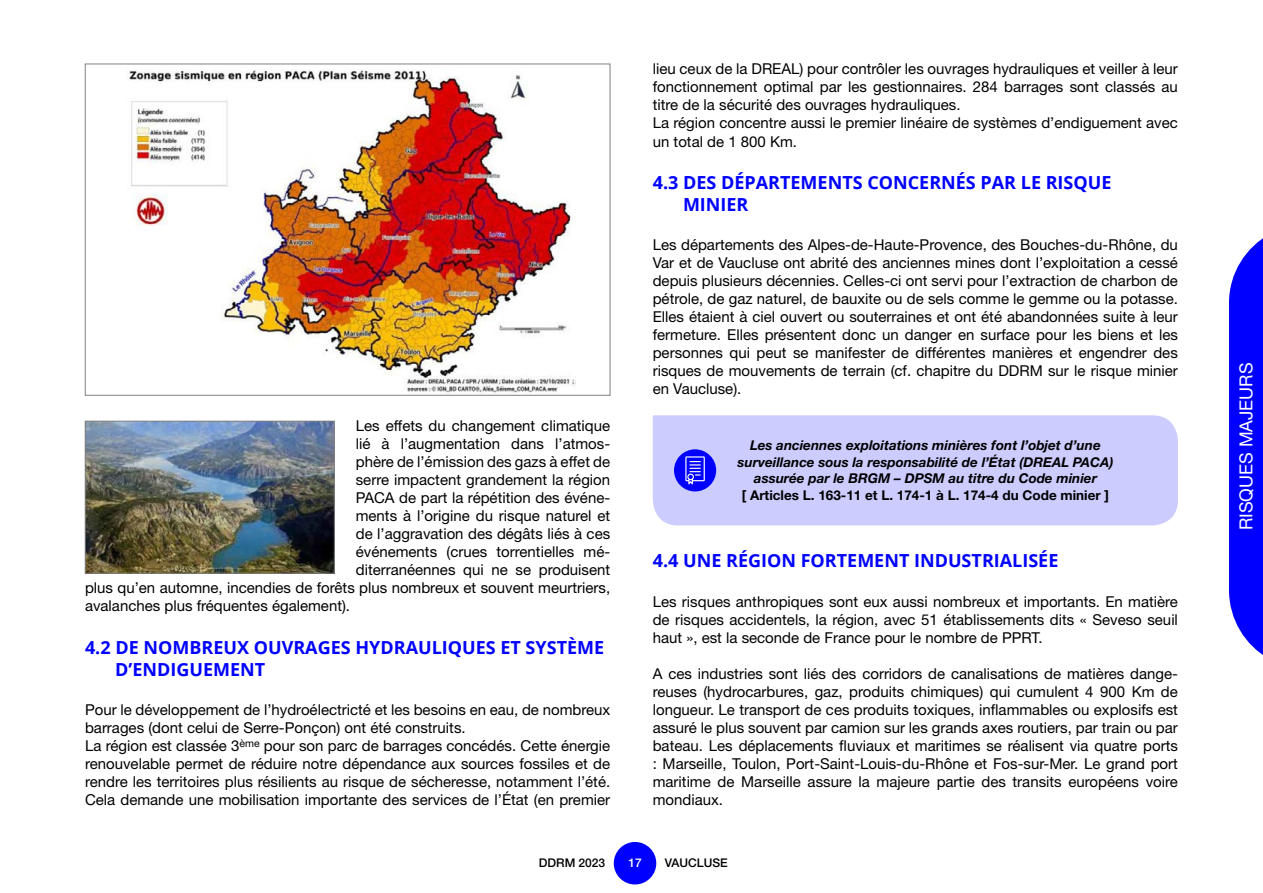
<style>
.page{position:relative;width:1263px;height:893px;background:#fff}
.page>*{position:absolute;margin:0;border:0;box-sizing:border-box;transform-origin:0 0}
.t1{font:700 18px/21.6px "Open Sans";color:#00f}
.t2{font:18px "Helvetica Neue LT Std";color:#fff}
.t3{font:15px/18px "Helvetica Neue LT Std";color:#000;text-align:justify}
.t4{font:italic 700 13.5px/16.5px "Helvetica Neue LT Std";color:#000;text-align:center}
.t5{font:700 13.5px "Helvetica Neue LT Std";color:#000}
.t6{font:500 12px "Helvetica Neue LT Std";color:#000}
.t7{font:500 12px "Helvetica Neue LT Std";color:#fff}
</style>
<div class="page">
<div style="left:614px;top:842px;width:42px;height:42px;background:#00f;border-radius:50%"></div>
<svg style="left:1229px;top:238px;width:34px;height:417px;background:#1717ff"></svg>
<img style="left:127px;top:70px;width:448px;height:323px">
<div style="left:653px;top:415px;width:525px;height:110px;background:#ccf"></div>
<div style="left:674px;top:449px;width:42px;height:42px;background:#00f;border-radius:50%"></div>
<svg style="left:685px;top:456px;width:20px;height:28px"></svg>
<img style="left:87px;top:423px;width:245px;height:148px">
<div style="left:85px;top:421px;width:249px;height:152px;border:1px solid #808080"></div>
<p class="t3" style="left:356px;top:417px;width:256px">Les effets du changement climatique</p>
<p class="t3" style="left:356px;top:435px;width:256px">lié à l’augmentation dans l’atmos-</p>
<p class="t3" style="left:356px;top:453px;width:256px">phère de l’émission des gazs à effet de</p>
<p class="t3" style="left:356px;top:471px;width:256px">serre impactent grandement la région</p>
<p class="t3" style="left:356px;top:489px;width:256px">PACA de part la répétition des événe-</p>
<p class="t3" style="left:356px;top:507px;width:256px">ments à l’origine du risque naturel et</p>
<p class="t3" style="left:356px;top:525px;width:256px">de l’aggravation des dégâts liés à ces</p>
<p class="t3" style="left:356px;top:543px;width:256px">événements (crues torrentielles mé-</p>
<p class="t3" style="left:356px;top:561px;width:256px">diterranéennes qui ne se produisent</p>
<p class="t3" style="left:85px;top:579px;width:527px">plus qu’en automne, incendies de forêts plus nombreux et souvent meurtriers,</p>
<p class="t3" style="left:85px;top:597px;width:267px">avalanches plus fréquentes également).</p>
<p class="t1" style="left:115px;top:636px;width:490px;text-indent:-30px">4.2 DE NOMBREUX OUVRAGES HYDRAULIQUES ET SYSTÈME<br>D’ENDIGUEMENT</p>
<p class="t3" style="left:85px;top:700px;width:527px;text-align:left">Pour le développement de l’hydroélectricté et les besoins en eau, de nombreux barrages (dont celui de Serre-Ponçon) ont été construits.<br>La région est classée 3<sup>ème</sup> pour son parc de barrages concédés. Cette énergie renouvelable permet de réduire notre dépendance aux sources fossiles et de rendre les territoires plus résilients au risque de sécheresse, notamment l’été.<br>Cela demande une mobilisation importante des services de l’État (en premier</p>
<p class="t3" style="left:653px;top:60px;width:527px;text-align:left">lieu ceux de la DREAL) pour contrôler les ouvrages hydrauliques et veiller à leur fonctionnement optimal par les gestionnaires. 284 barrages sont classés au titre de la sécurité des ouvrages hydrauliques.<br>La région concentre aussi le premier linéaire de systèmes d’endiguement avec un total de 1 800 Km.</p>
<p class="t1" style="left:683px;top:172px;width:430px;text-indent:-30px">4.3 DES DÉPARTEMENTS CONCERNÉS PAR LE RISQUE<br>MINIER</p>
<p class="t3" style="left:653px;top:236px;width:527px">Les départements des Alpes-de-Haute-Provence, des Bouches-du-Rhône, du Var et de Vaucluse ont abrité des anciennes mines dont l’exploitation a cessé depuis plusieurs décennies. Celles-ci ont servi pour l’extraction de charbon de pétrole, de gaz naturel, de bauxite ou de sels comme le gemme ou la potasse.<br>Elles étaient à ciel ouvert ou souterraines et ont été abandonnées suite à leur fermeture. Elles présentent donc un danger en surface pour les biens et les personnes qui peut se manifester de différentes manières et engendrer des risques de mouvements de terrain (cf. chapitre du DDRM sur le risque minier en Vaucluse).</p>
<p class="t4" style="left:737px;top:437px;width:378px">Les anciennes exploitations minières font l’objet d’une surveillance sous la responsabilité de l’État (DREAL PACA) assurée par le BRGM – DPSM au titre du Code minier</p>
<p class="t5" style="left:742px;top:487px;width:369px">[ Articles L. 163-11 et L. 174-1 à L. 174-4 du Code minier ]</p>
<p class="t1" style="left:653px;top:550px;width:407px">4.4 UNE RÉGION FORTEMENT INDUSTRIALISÉE</p>
<p class="t3" style="left:653px;top:592px;width:527px">Les risques anthropiques sont eux aussi nombreux et importants. En matière de risques accidentels, la région, avec 51 établissements dits « Seveso seuil haut », est la seconde de France pour le nombre de PPRT.</p>
<p class="t3" style="left:653px;top:664px;width:527px">A ces industries sont liés des corridors de canalisations de matières dange&shy;reuses (hydrocarbures, gaz, produits chimiques) qui cumulent 4 900 Km de longueur. Le transport de ces produits toxiques, inflammables ou explosifs est assuré le plus souvent par camion sur les grands axes routiers, par train ou par bateau. Les déplacements fluviaux et maritimes se réalisent via quatre ports : Marseille, Toulon, Port-Saint-Louis-du-Rhône et Fos-sur-Mer. Le grand port maritime de Marseille assure la majeure partie des transits européens voire mondiaux.</p>
<p class="t6" style="left:539px;top:855px;width:68px">DDRM 2023</p>
<p class="t7" style="left:628px;top:855px;width:15px">17</p>
<p class="t6" style="left:665px;top:856px;width:64px">VAUCLUSE</p>
<p class="t2" style="left:1235px;top:530px;width:169px;rotate:-90deg">RISQUES MAJEURS</p>
</div>
